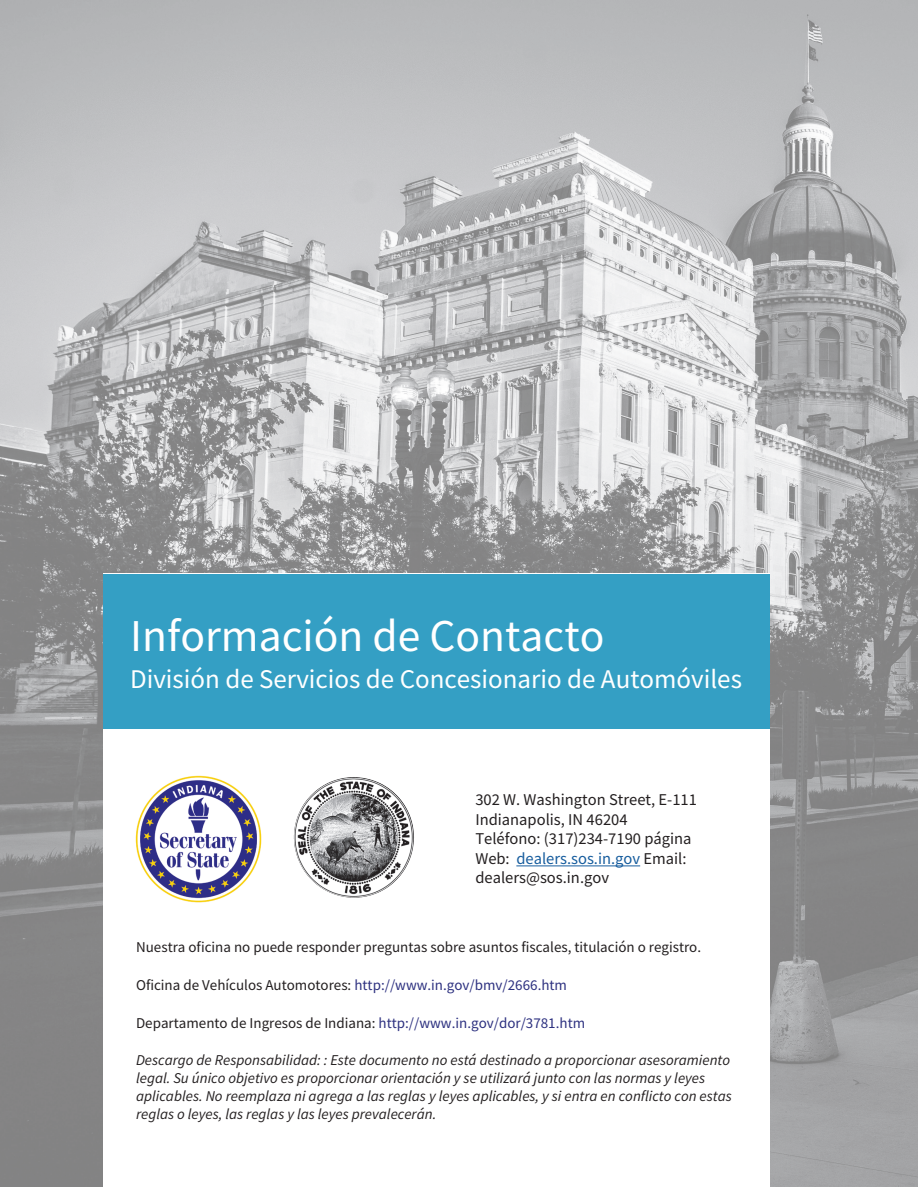
<style>
.page{position:relative;width:918px;height:1188px;background:#fff}
.page>*{position:absolute;margin:0;border:0;box-sizing:border-box;transform-origin:0 0}
.t1{font:45.6px "Source Sans Pro";color:#fff}
.t2{font:27px "Source Sans Pro";color:#fff}
.t3{font:16.5px/19.4px "Source Sans Pro";color:#231f20}
.t4{font:italic 15px/17.9px "Source Sans Pro";color:#231f20}
.t5{font:15px "Source Sans Pro";color:#231f20}
.s1{color:#175d9e}
.s2{color:#2d3180}
</style>
<div class="page">
<hr style="left:917px;top:0;width:1px;height:1188px;background:#349fc4">
<img style="left:0;top:0;width:918px;height:1187px">
<div style="left:103px;top:574px;width:667px;height:614px;background:#fff"></div>
<div style="left:103px;top:574px;width:667px;height:155px;background:#349fc4"></div>
<img style="left:135px;top:775px;width:127px;height:128px">
<img style="left:305px;top:777px;width:47px;height:26px">
<hr style="left:516px;top:865px;width:124px;height:1px;background:#175d9e">
<p class="t1" style="left:130px;top:607px;width:476px">Información de Contacto</p>
<p class="t2" style="left:130px;top:661px;width:613px">División de Servicios de Concesionario de Automóviles</p>
<p class="t3" style="left:475px;top:790px;width:223px">302 W. Washington Street, E-111<br>Indianapolis, IN 46204<br>Teléfono: (317)234-7190 página<br>Web: <span class="s1">dealers.sos.in.gov</span> Email: dealers@sos.in.gov</p>
<p class="t5" style="left:136px;top:938px;width:567px">Nuestra oficina no puede responder preguntas sobre asuntos fiscales, titulación o registro.</p>
<p class="t5" style="left:136px;top:975px;width:432px">Oficina de Vehículos Automotores: <span class="s2">http://www.in.gov/bmv/2666.htm</span></p>
<p class="t5" style="left:136px;top:1013px;width:451px">Departamento de Ingresos de Indiana: <span class="s2">http://www.in.gov/dor/3781.htm</span></p>
<p class="t4" style="left:136px;top:1051px;width:597px">Descargo de Responsabilidad: : Este documento no está destinado a proporcionar asesoramiento legal. Su único objetivo es proporcionar orientación y se utilizará junto con las normas y leyes aplicables. No reemplaza ni agrega a las reglas y leyes aplicables, y si entra en conflicto con estas reglas o leyes, las reglas y las leyes prevalecerán.</p>
</div>
